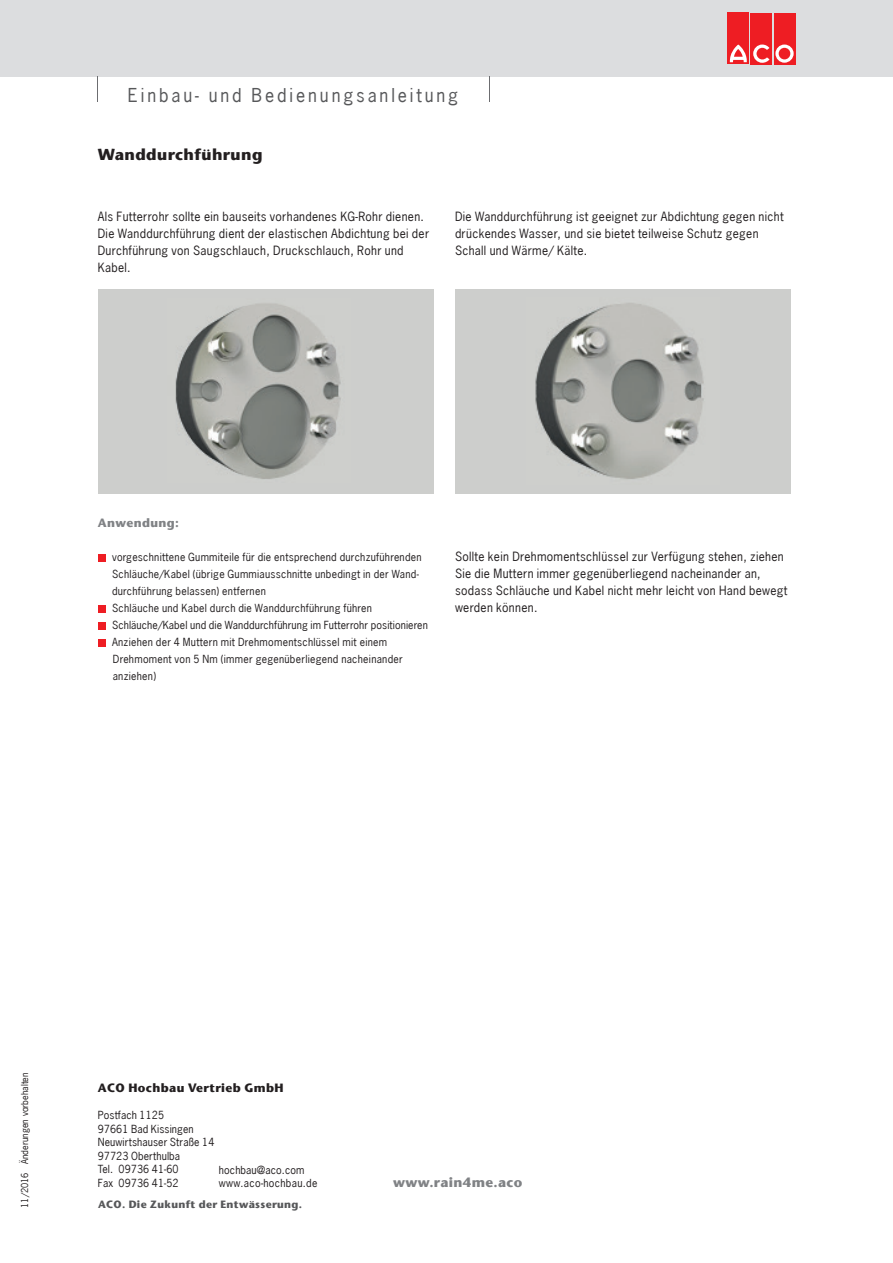
<style>
.page{position:relative;width:893px;height:1263px;background:#fff}
.page>*{position:absolute;margin:0;border:0;box-sizing:border-box;transform-origin:0 0}
.t1{font:18px "News Gothic";letter-spacing:.16em;color:#57585a}
.t2{font:700 15.75px "Stone Sans";letter-spacing:.025em;color:#231f20}
.t3{font:700 13.5px "Stone Sans";letter-spacing:.025em;color:#808285}
.t4{font:12px/17px "News Gothic";letter-spacing:.025em;color:#231f20}
.t5{font:700 12px "Stone Sans";letter-spacing:.03em;color:#231f20}
.t6{font:700 12px "Stone Sans";letter-spacing:.03em;color:#808285}
.t7{font:10.5px/17px "News Gothic";letter-spacing:.025em;color:#231f20}
.t8{font:700 10.5px "Stone Sans";letter-spacing:.03em;color:#57585a}
.t9{font:9px "News Gothic";color:#231f20}
</style>
<div class="page">
<div style="left:0;top:0;width:893px;height:77px;background:#dcdddf"></div>
<div style="left:728px;top:13px;width:21px;height:51px;background:#ee1d23"></div>
<svg style="left:730px;top:45px;width:17px;height:17px"></svg>
<div style="left:774px;top:13px;width:21px;height:51px;background:#ee1d23"></div>
<svg style="left:775px;top:45px;width:19px;height:18px"></svg>
<div style="left:779px;top:48px;width:11px;height:11px;background:#ee1d23;border-radius:50%"></div>
<div style="left:751px;top:13px;width:21px;height:51px;background:#ee1d23"></div>
<svg style="left:753px;top:45px;width:16px;height:18px"></svg>
<svg style="left:489px;top:77px;width:1px;height:25px"></svg>
<div style="left:98px;top:554px;width:7px;height:7px;background:#ee1d23"></div>
<div style="left:98px;top:605px;width:7px;height:7px;background:#ee1d23"></div>
<div style="left:98px;top:622px;width:7px;height:7px;background:#ee1d23"></div>
<div style="left:98px;top:639px;width:7px;height:7px;background:#ee1d23"></div>
<div style="left:455px;top:289px;width:336px;height:204px;background:#cdcecc"></div>
<div style="left:98px;top:289px;width:336px;height:204px;background:#cdcecc"></div>
<img style="left:535px;top:303px;width:169px;height:176px">
<img style="left:175px;top:303px;width:166px;height:176px">
<h1 class="t1" style="left:128px;top:84px;width:332px">Einbau- und Bedienungsanleitung</h1>
<h2 class="t2" style="left:98px;top:145px;width:166px">Wanddurchführung</h2>
<p class="t4" style="left:98px;top:208px;width:333px">Als Futterrohr sollte ein bauseits vorhandenes KG-Rohr dienen.<br>Die Wanddurchführung dient der elastischen Abdichtung bei der Durchführung von Saugschlauch, Druckschlauch, Rohr und Kabel.</p>
<p class="t4" style="left:455px;top:208px;width:330px">Die Wanddurchführung ist geeignet zur Abdichtung gegen nicht drückendes Wasser, und sie bietet teilweise Schutz gegen<br>Schall und Wärme/ Kälte.</p>
<p class="t6" style="left:98px;top:516px;width:83px">Anwendung:</p>
<p class="t7" style="left:112px;top:549px;width:317px">vorgeschnittene Gummiteile für die entsprechend durchzuführenden Schläuche/Kabel (übrige Gummiausschnitte unbedingt in der Wand&shy;durchführung belassen) entfernen<br>Schläuche und Kabel durch die Wanddurchführung führen Schläuche/Kabel und die Wanddurchführung im Futterrohr positionieren Anziehen der 4 Muttern mit Drehmomentschlüssel mit einem Drehmoment von 5 Nm (immer gegenüberliegend nacheinander anziehen)</p>
<p class="t4" style="left:455px;top:548px;width:334px">Sollte kein Drehmomentschlüssel zur Verfügung stehen, ziehen Sie die Muttern immer gegenüberliegend nacheinander an, sodass Schläuche und Kabel nicht mehr leicht von Hand bewegt werden können.</p>
<p class="t9" style="left:19px;top:1208px;width:137px;rotate:-90deg">11/2016 Änderungen vorbehalten</p>
<p class="t5" style="left:98px;top:1081px;width:187px">ACO Hochbau Vertrieb GmbH</p>
<p class="t7" style="left:98px;top:1108px;width:118px;line-height:13.5px">Postfach 1125<br>97661 Bad Kissingen<br>Neuwirtshauser Straße 14<br>97723 Oberthulba<br>Tel. 09736 41-60<br>Fax 09736 41-52</p>
<p class="t7" style="left:219px;top:1163px;width:100px;line-height:13.5px">hochbau@aco.com www.aco-hochbau.de</p>
<p class="t8" style="left:98px;top:1198px;width:205px">ACO. Die Zukunft der Entwässerung.</p>
<p class="t3" style="left:393px;top:1174px;width:130px">www.rain4me.aco</p>
</div>
